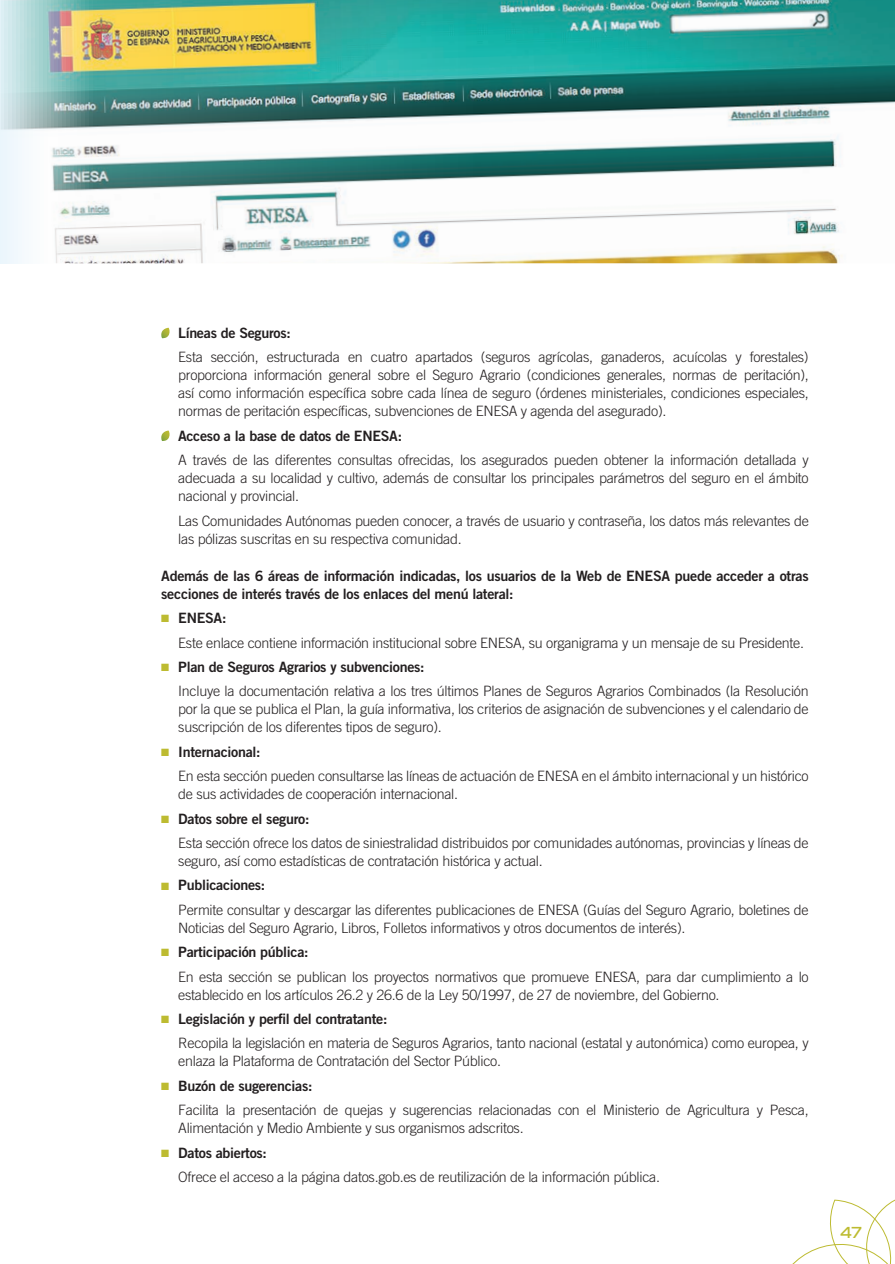
<style>
.page{position:relative;width:895px;height:1264px;background:#fff}
.page>*{position:absolute;margin:0;border:0;box-sizing:border-box;transform-origin:0 0}
.t1{font:500 16.5px "Handel Gothic ITCW02";color:#bdbb31}
.texto_dentro_punto{font:300 14.25px/18px "Trade Gothic LT Std";letter-spacing:-.02em;color:#231f20}
.texto_despues{font:14.25px/18px "Trade Gothic LT Std Bd 2";letter-spacing:-.02em;color:#231f20}
.texto_viñeta_hojas{font:14.25px "Trade Gothic LT Std Bd 2";letter-spacing:-.02em;color:#231f20}
.s1{color:#bdbb31}
</style>
<div class="page">
<img style="left:0;top:0;width:894px;height:263px">
<svg style="left:161px;top:328px;width:9px;height:10px"></svg>
<svg style="left:161px;top:430px;width:9px;height:11px"></svg>
<svg style="left:792px;top:1199px;width:103px;height:65px"></svg>
<p class="texto_viñeta_hojas" style="left:178px;top:324px;width:114px">Líneas de Seguros:</p>
<p class="texto_dentro_punto" style="left:178px;top:348px;width:631px;text-align:justify">Esta sección, estructurada en cuatro apartados (seguros agrícolas, ganaderos, acuícolas y forestales) proporciona información general sobre el Seguro Agrario (condiciones generales, normas de peritación), así como información específica sobre cada línea de seguro (órdenes ministeriales, condiciones especiales, normas de peritación específicas, subvenciones de ENESA y agenda del asegurado).</p>
<p class="texto_viñeta_hojas" style="left:178px;top:427px;width:225px">Acceso a la base de datos de ENESA:</p>
<p class="texto_dentro_punto" style="left:178px;top:451px;width:631px;text-align:justify">A través de las diferentes consultas ofrecidas, los asegurados pueden obtener la información detallada y adecuada a su localidad y cultivo, además de consultar los principales parámetros del seguro en el ámbito nacional y provincial.</p>
<p class="texto_dentro_punto" style="left:178px;top:511px;width:631px">Las Comunidades Autónomas pueden conocer, a través de usuario y contraseña, los datos más relevantes de las pólizas suscritas en su respectiva comunidad.</p>
<p class="texto_despues" style="left:161px;top:566px;width:648px">Además de las 6 áreas de información indicadas, los usuarios de la Web de ENESA puede acceder a otras secciones de interés través de los enlaces del menú lateral:</p>
<p class="texto_despues" style="left:161px;top:609px;width:67px"><span class="s1">■</span> ENESA:</p>
<p class="texto_dentro_punto" style="left:178px;top:633px;width:627px">Este enlace contiene información institucional sobre ENESA, su organigrama y un mensaje de su Presidente.</p>
<p class="texto_despues" style="left:161px;top:657px;width:265px"><span class="s1">■</span> Plan de Seguros Agrarios y subvenciones:</p>
<p class="texto_dentro_punto" style="left:178px;top:682px;width:631px;text-align:justify">Incluye la documentación relativa a los tres últimos Planes de Seguros Agrarios Combinados (la Resolución por la que se publica el Plan, la guía informativa, los criterios de asignación de subvenciones y el calendario de suscripción de los diferentes tipos de seguro).</p>
<p class="texto_despues" style="left:161px;top:742px;width:101px"><span class="s1">■</span> Internacional:</p>
<p class="texto_dentro_punto" style="left:178px;top:767px;width:631px">En esta sección pueden consultarse las líneas de actuación de ENESA en el ámbito internacional y un histórico de sus actividades de cooperación internacional.</p>
<p class="texto_despues" style="left:161px;top:809px;width:149px"><span class="s1">■</span> Datos sobre el seguro:</p>
<p class="texto_dentro_punto" style="left:178px;top:833px;width:631px">Esta sección ofrece los datos de siniestralidad distribuidos por comunidades autónomas, provincias y líneas de seguro, así como estadísticas de contratación histórica y actual.</p>
<p class="texto_despues" style="left:161px;top:876px;width:105px"><span class="s1">■</span> Publicaciones:</p>
<p class="texto_dentro_punto" style="left:178px;top:900px;width:631px">Permite consultar y descargar las diferentes publicaciones de ENESA (Guías del Seguro Agrario, boletines de<br>Noticias del Seguro Agrario, Libros, Folletos informativos y otros documentos de interés).</p>
<p class="texto_despues" style="left:161px;top:942px;width:149px"><span class="s1">■</span> Participación pública:</p>
<p class="texto_dentro_punto" style="left:178px;top:967px;width:631px">En esta sección se publican los proyectos normativos que promueve ENESA, para dar cumplimiento a lo establecido en los artículos 26.2 y 26.6 de la Ley 50/1997, de 27 de noviembre, del Gobierno.</p>
<p class="texto_despues" style="left:161px;top:1009px;width:227px"><span class="s1">■</span> Legislación y perfil del contratante:</p>
<p class="texto_dentro_punto" style="left:178px;top:1034px;width:631px">Recopila la legislación en materia de Seguros Agrarios, tanto nacional (estatal y autonómica) como europea, y enlaza la Plataforma de Contratación del Sector Público.</p>
<p class="texto_despues" style="left:161px;top:1076px;width:153px"><span class="s1">■</span> Buzón de sugerencias:</p>
<p class="texto_dentro_punto" style="left:178px;top:1100px;width:631px">Facilita la presentación de quejas y sugerencias relacionadas con el Ministerio de Agricultura y Pesca,<br>Alimentación y Medio Ambiente y sus organismos adscritos.</p>
<p class="texto_despues" style="left:161px;top:1143px;width:107px"><span class="s1">■</span> Datos abiertos:</p>
<p class="texto_dentro_punto" style="left:178px;top:1167px;width:483px">Ofrece el acceso a la página datos.gob.es de reutilización de la información pública.</p>
<p class="t1" style="left:839px;top:1222px;width:24px">47</p>
</div>
